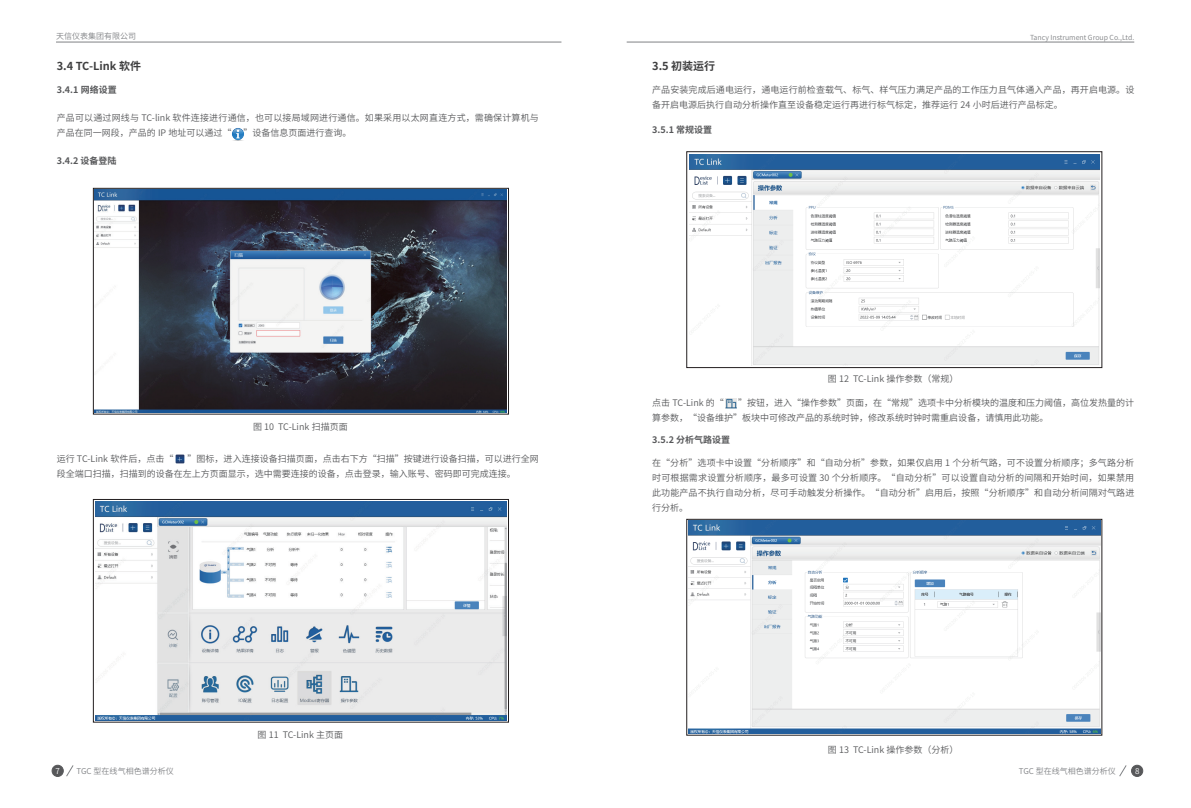
<style>
.page{position:relative;width:1191px;height:808px;background:#fff}
.page>*{position:absolute;margin:0;border:0;box-sizing:border-box;transform-origin:0 0}
.t1{font:700 11px "Source Han Sans CN";color:#3e3e3f}
.t2{font:9px/15px "Source Han Sans CN";color:#57585a}
.t3{font:9px/15px "Source Han Sans CN";letter-spacing:.02em;color:#57585a}
.t4{font:700 9px "Source Han Sans CN";color:#57585a}
.t5{font:8px "Source Han Sans CN";color:#808285}
.t6{font:8px "Source Han Sans CN";color:#fff}
.t7{font:7px "Source Han Sans CN";color:#808285}
</style>
<div class="page">
<hr style="left:56px;top:42px;width:505px;height:1px;background:#808285">
<hr style="left:626px;top:42px;width:508px;height:1px;background:#808285">
<div style="left:52px;top:765px;width:11px;height:11px;background:#57585a;border-radius:50%"></div>
<div style="left:52px;top:765px;width:11px;height:11px;border:1px solid #57585a;border-radius:50%"></div>
<div style="left:1131px;top:765px;width:11px;height:11px;background:#57585a;border-radius:50%"></div>
<div style="left:1131px;top:765px;width:11px;height:11px;border:1px solid #57585a;border-radius:50%"></div>
<svg style="left:66px;top:765px;width:7px;height:11px"></svg>
<svg style="left:1119px;top:765px;width:7px;height:11px"></svg>
<svg style="left:232px;top:128px;width:12px;height:13px"></svg>
<img style="left:95px;top:190px;width:412px;height:222px">
<svg style="left:176px;top:455px;width:9px;height:9px"></svg>
<img style="left:95px;top:501px;width:411px;height:219px">
<img style="left:689px;top:154px;width:410px;height:212px">
<svg style="left:726px;top:398px;width:10px;height:10px"></svg>
<img style="left:688px;top:521px;width:412px;height:212px">
<div style="left:93px;top:188px;width:416px;height:227px;border:1px solid #231f20"></div>
<div style="left:686px;top:151px;width:416px;height:217px;border:1px solid #231f20"></div>
<div style="left:686px;top:519px;width:416px;height:217px;border:1px solid #231f20"></div>
<div style="left:93px;top:499px;width:416px;height:224px;border:1px solid #231f20"></div>
<p class="t5" style="left:56px;top:31px;width:81px">天信仪表集团有限公司</p>
<p class="t1" style="left:57px;top:60px;width:86px">3.4 TC-Link 软件</p>
<p class="t4" style="left:57px;top:85px;width:62px">3.4.1 网络设置</p>
<p class="t3" style="left:57px;top:111px;width:484px">产品可以通过网线与 TC-link 软件连接进行通信，也可以接局域网进行通信。如果采用以太网直连方式，需确保计算机与产品在同一网段，产品的 IP 地址可以通过“</p>
<p class="t2" style="left:243px;top:126px;width:110px">”设备信息页面进行查询。</p>
<p class="t4" style="left:57px;top:155px;width:61px">3.4.2 设备登陆</p>
<p class="t2" style="left:253px;top:420px;width:96px">图 10 TC-Link 扫描页面</p>
<p class="t2" style="left:57px;top:451px;width:483px;text-indent:131px">”图标，进入连接设备扫描页面，点击右下方“扫描”按键进行设备扫描，可以进行全网段全端口扫描，扫描到的设备在左上方页面显示，选中需要连接的设备，点击登录，输入账号、密码即可完成连接。</p>
<p class="t2" style="left:57px;top:451px;width:118px">运行 TC-Link 软件后，点击“</p>
<p class="t2" style="left:257px;top:727px;width:87px">图 11 TC-Link 主页面</p>
<p class="t1" style="left:652px;top:60px;width:65px">3.5 初装运行</p>
<p class="t7" style="left:1030px;top:34px;width:106px">Tancy Instrument Group Co.,Ltd.</p>
<p class="t2" style="left:652px;top:82px;width:484px">产品安装完成后通电运行，通电运行前检查载气、标气、样气压力满足产品的工作压力且气体通入产品，再开启电源。设备开启电源后执行自动分析操作直至设备稳定运行再进行标气标定，推荐运行 24 小时后进行产品标定。</p>
<p class="t4" style="left:652px;top:124px;width:61px">3.5.1 常规设置</p>
<p class="t2" style="left:828px;top:371px;width:132px">图 12 TC-Link 操作参数（常规）</p>
<p class="t2" style="left:652px;top:395px;width:483px;text-indent:86px">”按钮，进入“操作参数”页面，在“常规”选项卡中分析模块的温度和压力阈值，高位发热量的计算参数，“设备维护”板块中可修改产品的系统时钟，修改系统时钟时需重启设备，请慎用此功能。</p>
<p class="t2" style="left:652px;top:395px;width:73px">点击 TC-Link 的“</p>
<p class="t4" style="left:652px;top:435px;width:79px">3.5.2 分析气路设置</p>
<p class="t2" style="left:652px;top:456px;width:483px;text-align:justify">在“分析”选项卡中设置“分析顺序”和“自动分析”参数，如果仅启用 1 个分析气路，可不设置分析顺序；多气路分析时可根据需求设置分析顺序，最多可设置 30 个分析顺序。“自动分析”可以设置自动分析的间隔和开始时间，如果禁用此功能产品不执行自动分析，尽可手动触发分析操作。“自动分析”启用后，按照“分析顺序”和自动分析间隔对气路进行分析。</p>
<p class="t2" style="left:828px;top:742px;width:132px">图 13 TC-Link 操作参数（分析）</p>
<p class="t5" style="left:77px;top:766px;width:99px">TGC 型在线气相色谱分析仪</p>
<p class="t5" style="left:1018px;top:766px;width:99px">TGC 型在线气相色谱分析仪</p>
<p class="t6" style="left:55px;top:766px;width:6px">7</p>
<p class="t6" style="left:1135px;top:766px;width:6px">8</p>
</div>
